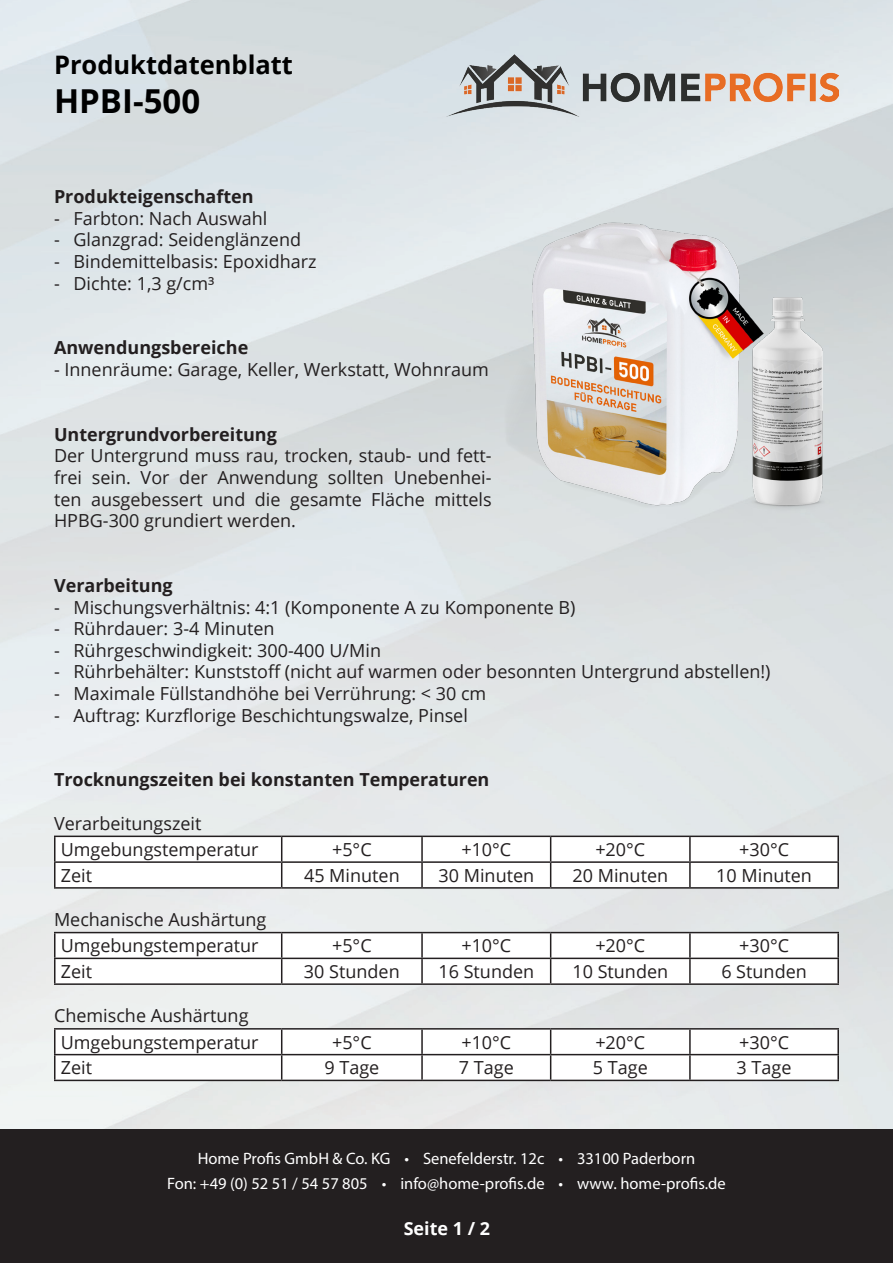
<style>
.page{position:relative;width:893px;height:1263px;background:#fff}
.page>*{position:absolute;margin:0;border:0;box-sizing:border-box;transform-origin:0 0}
.t1{font:700 33px "Open Sans";color:#000}
.t2{font:700 25.5px "Open Sans";color:#000}
.t3{font:18px/21.6px "Open Sans";color:#231f20;text-align:justify}
.t4{font:700 18px "Open Sans";color:#231f20}
.t5{font:700 18px "Open Sans";color:#fff}
.t6{font:16.5px/25.2px "Myriad Pro";color:#fff;text-align:center}
</style>
<div class="page">
<div style="left:0;top:1129px;width:893px;height:134px;background:#231f20"></div>
<img style="left:446px;top:54px;width:393px;height:62px">
<hr style="left:54px;top:835px;width:228px;height:2px;background:#231f20">
<hr style="left:54px;top:837px;width:2px;height:24px;background:#231f20">
<hr style="left:282px;top:835px;width:140px;height:2px;background:#231f20">
<hr style="left:422px;top:835px;width:129px;height:2px;background:#231f20">
<hr style="left:551px;top:835px;width:139px;height:2px;background:#231f20">
<hr style="left:690px;top:835px;width:149px;height:2px;background:#231f20">
<hr style="left:837px;top:837px;width:2px;height:24px;background:#231f20">
<hr style="left:54px;top:861px;width:228px;height:2px;background:#231f20">
<hr style="left:54px;top:863px;width:2px;height:24px;background:#231f20">
<svg style="left:55px;top:836px;width:783px;height:51px"></svg>
<hr style="left:690px;top:861px;width:149px;height:2px;background:#231f20">
<hr style="left:689px;top:863px;width:2px;height:24px;background:#231f20">
<hr style="left:837px;top:863px;width:2px;height:24px;background:#231f20">
<hr style="left:54px;top:887px;width:228px;height:2px;background:#231f20">
<hr style="left:282px;top:887px;width:140px;height:2px;background:#231f20">
<hr style="left:422px;top:887px;width:129px;height:2px;background:#231f20">
<hr style="left:551px;top:887px;width:139px;height:2px;background:#231f20">
<hr style="left:690px;top:887px;width:149px;height:2px;background:#231f20">
<hr style="left:54px;top:932px;width:228px;height:1px;background:#231f20">
<hr style="left:54px;top:933px;width:2px;height:24px;background:#231f20">
<hr style="left:690px;top:932px;width:149px;height:1px;background:#231f20">
<hr style="left:837px;top:933px;width:2px;height:24px;background:#231f20">
<hr style="left:54px;top:957px;width:228px;height:2px;background:#231f20">
<hr style="left:54px;top:959px;width:2px;height:24px;background:#231f20">
<svg style="left:55px;top:932px;width:783px;height:51px"></svg>
<hr style="left:690px;top:957px;width:149px;height:2px;background:#231f20">
<hr style="left:689px;top:959px;width:2px;height:24px;background:#231f20">
<hr style="left:837px;top:959px;width:2px;height:24px;background:#231f20">
<hr style="left:54px;top:983px;width:228px;height:2px;background:#231f20">
<hr style="left:282px;top:983px;width:140px;height:2px;background:#231f20">
<hr style="left:422px;top:983px;width:129px;height:2px;background:#231f20">
<hr style="left:551px;top:983px;width:139px;height:2px;background:#231f20">
<hr style="left:690px;top:983px;width:149px;height:2px;background:#231f20">
<hr style="left:54px;top:1028px;width:228px;height:1px;background:#231f20">
<hr style="left:54px;top:1029px;width:2px;height:25px;background:#231f20">
<hr style="left:282px;top:1028px;width:140px;height:1px;background:#231f20">
<hr style="left:422px;top:1028px;width:129px;height:1px;background:#231f20">
<hr style="left:551px;top:1028px;width:139px;height:1px;background:#231f20">
<hr style="left:690px;top:1028px;width:149px;height:1px;background:#231f20">
<hr style="left:837px;top:1029px;width:2px;height:25px;background:#231f20">
<hr style="left:54px;top:1054px;width:228px;height:1px;background:#231f20">
<hr style="left:54px;top:1055px;width:2px;height:25px;background:#231f20">
<svg style="left:55px;top:1029px;width:783px;height:51px"></svg>
<hr style="left:690px;top:1054px;width:149px;height:1px;background:#231f20">
<hr style="left:689px;top:1055px;width:2px;height:25px;background:#231f20">
<hr style="left:837px;top:1055px;width:2px;height:25px;background:#231f20">
<hr style="left:54px;top:1080px;width:228px;height:1px;background:#231f20">
<hr style="left:282px;top:1080px;width:140px;height:1px;background:#231f20">
<hr style="left:422px;top:1080px;width:129px;height:1px;background:#231f20">
<hr style="left:551px;top:1080px;width:139px;height:1px;background:#231f20">
<hr style="left:690px;top:1080px;width:149px;height:1px;background:#231f20">
<img style="left:492px;top:189px;width:347px;height:348px">
<h2 class="t2" style="left:54px;top:46px;width:241px">Produktdatenblatt</h2>
<h1 class="t1" style="left:54px;top:78px;width:148px">HPBI-500</h1>
<p class="t4" style="left:54px;top:184px;width:201px">Produkteigenschaften</p>
<p class="t3" style="left:54px;top:207px;width:215px">- Farbton: Nach Auswahl</p>
<p class="t3" style="left:54px;top:228px;width:249px">- Glanzgrad: Seidenglänzend</p>
<p class="t3" style="left:54px;top:250px;width:264px">- Bindemittelbasis: Epoxidharz</p>
<p class="t3" style="left:54px;top:272px;width:162px">- Dichte: 1,3 g/cm³</p>
<p class="t4" style="left:54px;top:335px;width:196px">Anwendungsbereiche</p>
<p class="t3" style="left:54px;top:358px;width:436px">- Innenräume: Garage, Keller, Werkstatt, Wohnraum</p>
<p class="t4" style="left:54px;top:421px;width:224px">Untergrundvorbereitung</p>
<p class="t3" style="left:54px;top:444px;width:439px">Der Untergrund muss rau, trocken, staub- und fett&shy;frei sein. Vor der Anwendung sollten Unebenhei&shy;ten ausgebessert und die gesamte Fläche mittels HPBG-300 grundiert werden.</p>
<p class="t4" style="left:54px;top:573px;width:120px">Verarbeitung</p>
<p class="t3" style="left:54px;top:596px;width:523px">- Mischungsverhältnis: 4:1 (Komponente A zu Komponente B)</p>
<p class="t3" style="left:54px;top:617px;width:222px">- Rührdauer: 3-4 Minuten</p>
<p class="t3" style="left:54px;top:639px;width:329px">- Rührgeschwindigkeit: 300-400 U/Min</p>
<p class="t3" style="left:54px;top:660px;width:718px">- Rührbehälter: Kunststoff (nicht auf warmen oder besonnten Untergrund abstellen!)</p>
<p class="t3" style="left:54px;top:682px;width:434px">- Maximale Füllstandhöhe bei Verrührung: &lt; 30 cm</p>
<p class="t3" style="left:54px;top:704px;width:415px">- Auftrag: Kurzflorige Beschichtungswalze, Pinsel</p>
<p class="t4" style="left:54px;top:767px;width:437px">Trocknungszeiten bei konstanten Temperaturen</p>
<p class="t3" style="left:54px;top:812px;width:149px">Verarbeitungszeit</p>
<p class="t3" style="left:61px;top:838px;width:199px">Umgebungstemperatur</p>
<p class="t3" style="left:332px;top:838px;width:41px">+5°C</p>
<p class="t3" style="left:461px;top:838px;width:51px">+10°C</p>
<p class="t3" style="left:595px;top:838px;width:51px">+20°C</p>
<p class="t3" style="left:739px;top:838px;width:51px">+30°C</p>
<p class="t3" style="left:61px;top:864px;width:33px">Zeit</p>
<p class="t3" style="left:304px;top:864px;width:97px">45 Minuten</p>
<p class="t3" style="left:438px;top:864px;width:97px">30 Minuten</p>
<p class="t3" style="left:572px;top:864px;width:97px">20 Minuten</p>
<p class="t3" style="left:716px;top:864px;width:97px">10 Minuten</p>
<p class="t3" style="left:54px;top:908px;width:214px">Mechanische Aushärtung</p>
<p class="t3" style="left:61px;top:934px;width:199px">Umgebungstemperatur</p>
<p class="t3" style="left:332px;top:934px;width:41px">+5°C</p>
<p class="t3" style="left:461px;top:934px;width:51px">+10°C</p>
<p class="t3" style="left:595px;top:934px;width:51px">+20°C</p>
<p class="t3" style="left:739px;top:934px;width:51px">+30°C</p>
<p class="t3" style="left:61px;top:960px;width:33px">Zeit</p>
<p class="t3" style="left:304px;top:960px;width:97px">30 Stunden</p>
<p class="t3" style="left:438px;top:960px;width:97px">16 Stunden</p>
<p class="t3" style="left:572px;top:960px;width:97px">10 Stunden</p>
<p class="t3" style="left:721px;top:960px;width:87px">6 Stunden</p>
<p class="t3" style="left:54px;top:1004px;width:196px">Chemische Aushärtung</p>
<p class="t3" style="left:61px;top:1031px;width:199px">Umgebungstemperatur</p>
<p class="t3" style="left:332px;top:1031px;width:41px">+5°C</p>
<p class="t3" style="left:461px;top:1031px;width:51px">+10°C</p>
<p class="t3" style="left:595px;top:1031px;width:51px">+20°C</p>
<p class="t3" style="left:739px;top:1031px;width:51px">+30°C</p>
<p class="t3" style="left:61px;top:1056px;width:33px">Zeit</p>
<p class="t3" style="left:324px;top:1056px;width:56px">9 Tage</p>
<p class="t3" style="left:459px;top:1056px;width:56px">7 Tage</p>
<p class="t3" style="left:593px;top:1056px;width:56px">5 Tage</p>
<p class="t3" style="left:737px;top:1056px;width:56px">3 Tage</p>
<p class="t6" style="left:167px;top:1145px;width:560px">Home Profis GmbH &amp; Co. KG • Senefelderstr. 12c • 33100 Paderborn<br>Fon: +49 (0) 52 51 / 54 57 805 • info@home-profis.de • www. home-profis.de</p>
<p class="t5" style="left:404px;top:1215px;width:88px">Seite 1 / 2</p>
</div>
